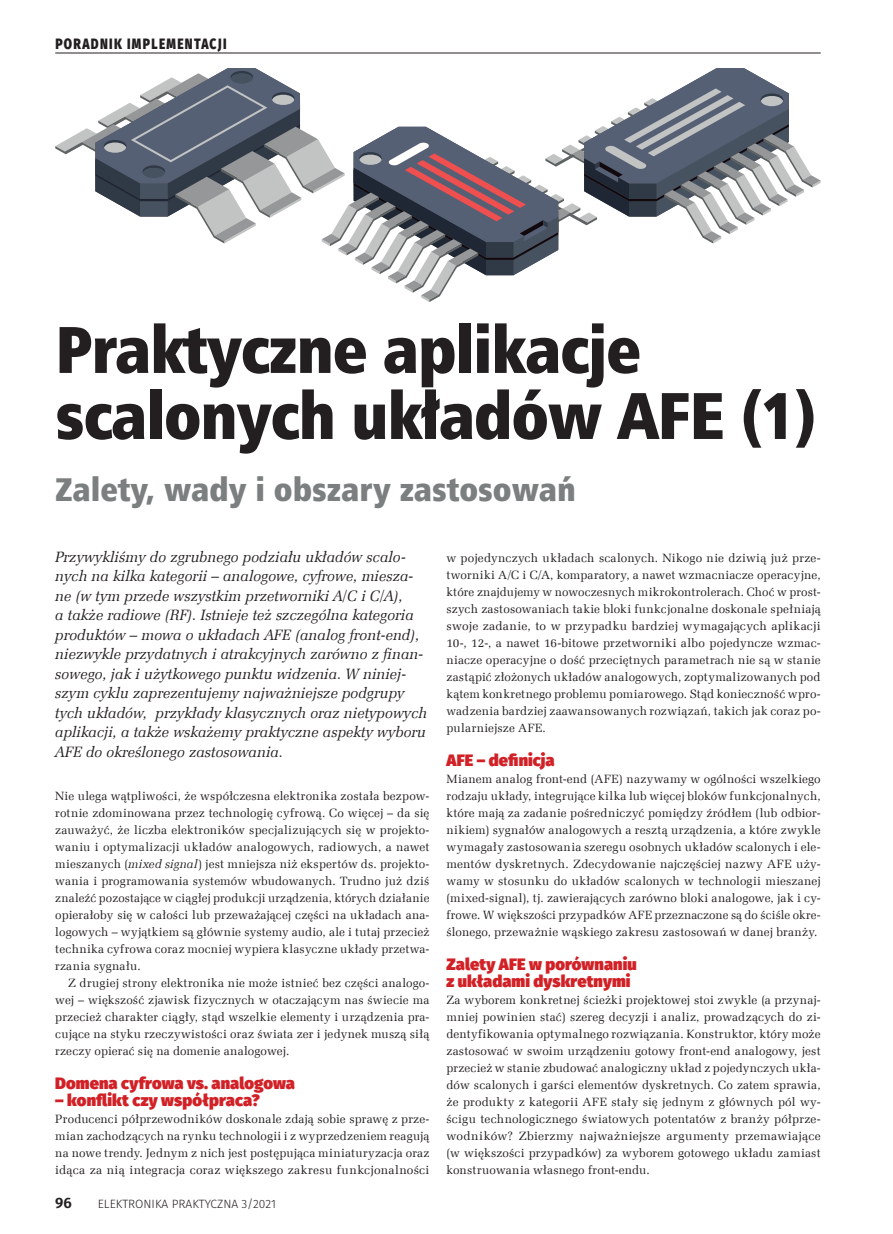
<style>
.page{position:relative;width:893px;height:1234px;background:#fff}
.page>*{position:absolute;margin:0;border:0;box-sizing:border-box;transform-origin:0 0}
._9_tytul{font:66px/66px "Humnst 777 X Blk Cn EU";letter-spacing:-.02em;color:#231f20}
._0_podtytul{font:33px "Humnst 777 X Blk Cn EU";color:#7c7f7f}
._3_Srodtytul{font:900 16.5px/17px "Fira Sans";letter-spacing:.005em;color:#d12126}
._2_lead_do_wszystkie{font:italic 15px/19.5px "Zapf Ellipt EU";color:#231f20}
.t1{font:800 15px "Fira Sans";letter-spacing:.11em;color:#231f20;scale:.8 1}
.t2{font:600 15px "Fira Sans";color:#231f20}
._1_Body{font:12px/17px "Zapf Ellipt EU";letter-spacing:.015em;color:#231f20;text-align:justify}
.t3{font:300 12px "Fira Sans";color:#231f20}
.s1{font-style:italic}
</style>
<div class="page">
<hr style="left:55px;top:53px;width:766px;height:1px;background:#231f20">
<svg style="left:55px;top:68px;width:766px;height:234px"></svg>
<p class="t1" style="left:55px;top:30px;width:216px">PORADNIK IMPLEMENTACJI</p>
<p class="_9_tytul" style="left:55px;top:317px;width:763px">Praktyczne aplikacje scalonych układów AFE (1)</p>
<p class="_0_podtytul" style="left:55px;top:468px;width:522px">Zalety, wady i obszary zastosowań</p>
<p class="_2_lead_do_wszystkie" style="left:55px;top:547px;width:373px">Przywykliśmy do zgrubnego podziału układów scalo&shy;nych na kilka kategorii – analogowe, cyfrowe, miesza&shy;ne (w tym przede wszystkim przetworniki A/C i C/A),<br>a także radiowe (RF). Istnieje też szczególna kategoria produktów – mowa o układach AFE (analog front-end), niezwykle przydatnych i atrakcyjnych zarówno z finan&shy;sowego, jak i użytkowego punktu widzenia. W niniej&shy;szym cyklu zaprezentujemy najważniejsze podgrupy tych układów, przykłady klasycznych oraz nietypowych aplikacji, a także wskażemy praktyczne aspekty wyboru AFE do określonego zastosowania.</p>
<p class="_1_Body" style="left:55px;top:787px;width:376px">Nie ulega wątpliwości, że współczesna elektronika została bezpow&shy;rotnie zdominowana przez technologię cyfrową. Co więcej – da się zauważyć, że liczba elektroników specjalizujących się w projekto&shy;waniu i optymalizacji układów analogowych, radiowych, a nawet mieszanych (<span class="s1">mixed signal</span>) jest mniejsza niż ekspertów ds. projekto&shy;wania i programowania systemów wbudowanych. Trudno już dziś znaleźć pozostające w ciągłej produkcji urządzenia, których działanie opierałoby się w całości lub przeważającej części na układach ana&shy;logowych – wyjątkiem są głównie systemy audio, ale i tutaj przecież technika cyfrowa coraz mocniej wypiera klasyczne układy przetwa&shy;rzania sygnału.</p>
<p class="_1_Body" style="left:55px;top:974px;width:376px;text-indent:13px">Z drugiej strony elektronika nie może istnieć bez części analogo&shy;wej – większość zjawisk fizycznych w otaczającym nas świecie ma przecież charakter ciągły, stąd wszelkie elementy i urządzenia pra&shy;cujące na styku rzeczywistości oraz świata zer i jedynek muszą siłą rzeczy opierać się na domenie analogowej.</p>
<p class="_3_Srodtytul" style="left:55px;top:1072px;width:241px">Domena cyfrowa vs. analogowa</p>
<p class="_3_Srodtytul" style="left:55px;top:1089px;width:206px">– konflikt czy współpraca?</p>
<p class="_1_Body" style="left:55px;top:1110px;width:376px">Producenci półprzewodników doskonale zdają sobie sprawę z prze&shy;mian zachodzących na rynku technologii i z wyprzedzeniem reagują na nowe trendy. Jednym z nich jest postępująca miniaturyzacja oraz idąca za nią integracja coraz większego zakresu funkcjonalności</p>
<p class="t2" style="left:55px;top:1190px;width:18px">96</p>
<p class="t3" style="left:98px;top:1195px;width:180px">ELEKTRONIKA PRAKTYCZNA 3/2021</p>
<p class="_1_Body" style="left:446px;top:549px;width:376px">w pojedynczych układach scalonych. Nikogo nie dziwią już prze&shy;tworniki A/C i C/A, komparatory, a nawet wzmacniacze operacyjne, które znajdujemy w nowoczesnych mikrokontrolerach. Choć w prost&shy;szych zastosowaniach takie bloki funkcjonalne doskonale spełniają swoje zadanie, to w przypadku bardziej wymagających aplikacji 10-, 12-, a nawet 16-bitowe przetworniki albo pojedyncze wzmac&shy;niacze operacyjne o dość przeciętnych parametrach nie są w stanie zastąpić złożonych układów analogowych, zoptymalizowanych pod kątem konkretnego problemu pomiarowego. Stąd konieczność wpro&shy;wadzenia bardziej zaawansowanych rozwiązań, takich jak coraz po&shy;pularniejsze AFE.</p>
<p class="_3_Srodtytul" style="left:446px;top:749px;width:110px">AFE – definicja</p>
<p class="_1_Body" style="left:446px;top:770px;width:376px">Mianem analog front-end (AFE) nazywamy w ogólności wszelkiego rodzaju układy, integrujące kilka lub więcej bloków funkcjonalnych, które mają za zadanie pośredniczyć pomiędzy źródłem (lub odbior&shy;nikiem) sygnałów analogowych a resztą urządzenia, a które zwykle wymagały zastosowania szeregu osobnych układów scalonych i ele&shy;mentów dyskretnych. Zdecydowanie najczęściej nazwy AFE uży&shy;wamy w stosunku do układów scalonych w technologii mieszanej (mixed-signal), tj. zawierających zarówno bloki analogowe, jak i cy&shy;frowe. W większości przypadków AFE przeznaczone są do ściśle okre&shy;ślonego, przeważnie wąskiego zakresu zastosowań w danej branży.</p>
<p class="_3_Srodtytul" style="left:446px;top:953px;width:192px">Zalety AFE w porównaniu z układami dyskretnymi</p>
<p class="_1_Body" style="left:446px;top:991px;width:376px">Za wyborem konkretnej ścieżki projektowej stoi zwykle (a przynaj&shy;mniej powinien stać) szereg decyzji i analiz, prowadzących do zi&shy;dentyfikowania optymalnego rozwiązania. Konstruktor, który może zastosować w swoim urządzeniu gotowy front-end analogowy, jest przecież w stanie zbudować analogiczny układ z pojedynczych ukła&shy;dów scalonych i garści elementów dyskretnych. Co zatem sprawia, że produkty z kategorii AFE stały się jednym z głównych pól wy&shy;ścigu technologicznego światowych potentatów z branży półprze&shy;wodników? Zbierzmy najważniejsze argumenty przemawiające (w większości przypadków) za wyborem gotowego układu zamiast konstruowania własnego front-endu.</p>
</div>
